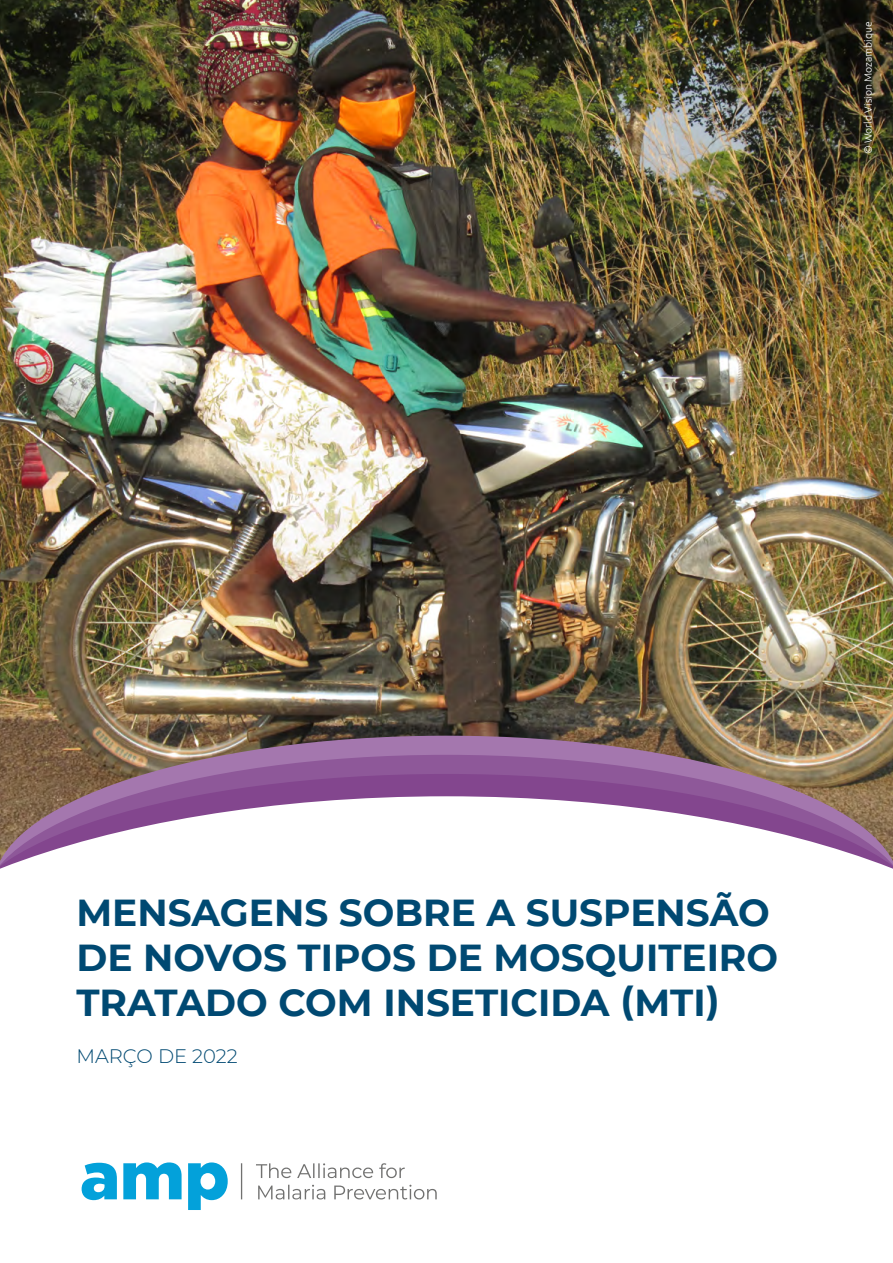
<style>
.page{position:relative;width:893px;height:1263px;background:#fff}
.page>*{position:absolute;margin:0;border:0;box-sizing:border-box;transform-origin:0 0}
.t1{font:700 37.5px/45px "Montserrat";color:#004972}
.t2{font:300 19.5px "Montserrat";color:#004972}
.t3{font:300 10.5px "Ubuntu";color:#fff}
</style>
<div class="page">
<img style="left:0;top:0;width:893px;height:736px">
<img style="left:0;top:736px;width:893px;height:19px">
<svg style="left:0;top:755px;width:893px;height:19px;background:#936c84"></svg>
<svg style="left:0;top:774px;width:893px;height:22px;background:#895982"></svg>
<svg style="left:0;top:796px;width:893px;height:404px"></svg>
<svg style="left:82px;top:1162px;width:146px;height:48px"></svg>
<svg style="left:241px;top:1163px;width:196px;height:36px"></svg>
<p class="t3" style="left:862px;top:154px;width:135px;rotate:-90deg">© World Vision Mozambique</p>
<p class="t1" style="left:76px;top:888px;width:703px">MENSAGENS SOBRE A SUSPENSÃO<br>DE NOVOS TIPOS DE MOSQUITEIRO<br>TRATADO COM INSETICIDA (MTI)</p>
<p class="t2" style="left:77px;top:1042px;width:163px">MARÇO DE 2022</p>
</div>
